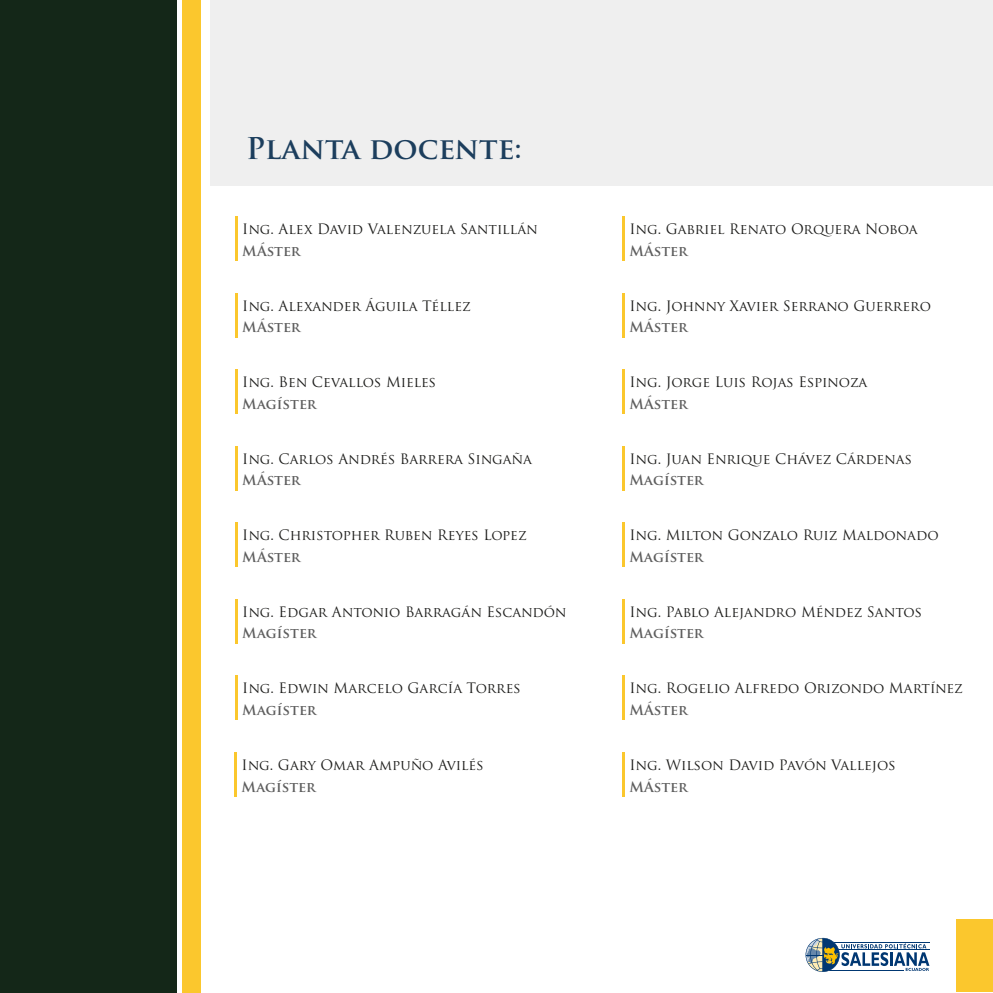
<style>
.page{position:relative;width:993px;height:993px;background:#fff}
.page>*{position:absolute;margin:0;border:0;box-sizing:border-box;transform-origin:0 0}
.t1{font:700 29.22px "Trajan Pro";color:#1c3e5d}
.t2{font:14px "Trajan Pro";color:#1d1d1b}
.t3{font:700 14px "Trajan Pro";color:#5e5e5e}
</style>
<div class="page">
<div style="left:0;top:0;width:177px;height:992px;background:#142718"></div>
<div style="left:182px;top:0;width:19px;height:992px;background:#fbc72d"></div>
<div style="left:956px;top:918px;width:36px;height:73px;background:#fbc72d"></div>
<svg style="left:805px;top:937px;width:124px;height:34px"></svg>
<div style="left:210px;top:0;width:782px;height:185px;background:#efefef"></div>
<hr style="left:235px;top:216px;width:3px;height:45px;background:#fbc72d">
<hr style="left:235px;top:293px;width:3px;height:44px;background:#fbc72d">
<hr style="left:235px;top:369px;width:3px;height:45px;background:#fbc72d">
<hr style="left:235px;top:446px;width:3px;height:44px;background:#fbc72d">
<hr style="left:235px;top:522px;width:3px;height:44px;background:#fbc72d">
<hr style="left:235px;top:599px;width:3px;height:44px;background:#fbc72d">
<hr style="left:235px;top:675px;width:3px;height:44px;background:#fbc72d">
<hr style="left:622px;top:293px;width:3px;height:44px;background:#fbc72d">
<hr style="left:234px;top:751px;width:3px;height:45px;background:#fbc72d">
<hr style="left:622px;top:216px;width:3px;height:45px;background:#fbc72d">
<hr style="left:622px;top:369px;width:3px;height:45px;background:#fbc72d">
<hr style="left:622px;top:446px;width:3px;height:44px;background:#fbc72d">
<hr style="left:622px;top:522px;width:3px;height:44px;background:#fbc72d">
<hr style="left:622px;top:599px;width:3px;height:44px;background:#fbc72d">
<hr style="left:622px;top:675px;width:3px;height:44px;background:#fbc72d">
<hr style="left:622px;top:751px;width:3px;height:45px;background:#fbc72d">
<h1 class="t1" style="left:246px;top:130px;width:277px">Planta docente:</h1>
<p class="t2" style="left:242px;top:220px;width:297px">Ing. Alex David Valenzuela Santillán</p>
<p class="t3" style="left:242px;top:242px;width:60px">MÁster</p>
<p class="t2" style="left:629px;top:220px;width:289px">Ing. Gabriel Renato Orquera Noboa</p>
<p class="t3" style="left:629px;top:242px;width:60px">MÁster</p>
<p class="t2" style="left:242px;top:296px;width:230px">Ing. Alexander Águila Téllez</p>
<p class="t3" style="left:242px;top:318px;width:60px">MÁster</p>
<p class="t2" style="left:629px;top:296px;width:303px">Ing. Johnny Xavier Serrano Guerrero</p>
<p class="t3" style="left:629px;top:318px;width:60px">MÁster</p>
<p class="t2" style="left:242px;top:373px;width:195px">Ing. Ben Cevallos Mieles</p>
<p class="t3" style="left:242px;top:395px;width:76px">Magíster</p>
<p class="t2" style="left:629px;top:373px;width:239px">Ing. Jorge Luis Rojas Espinoza</p>
<p class="t3" style="left:629px;top:395px;width:60px">MÁster</p>
<p class="t2" style="left:242px;top:449px;width:291px">Ing. Carlos Andrés Barrera Singaña</p>
<p class="t3" style="left:242px;top:471px;width:60px">MÁster</p>
<p class="t2" style="left:629px;top:449px;width:284px">Ing. Juan Enrique Chávez Cárdenas</p>
<p class="t3" style="left:629px;top:471px;width:76px">Magíster</p>
<p class="t2" style="left:242px;top:526px;width:286px">Ing. Christopher Ruben Reyes Lopez</p>
<p class="t3" style="left:242px;top:548px;width:60px">MÁster</p>
<p class="t2" style="left:629px;top:526px;width:310px">Ing. Milton Gonzalo Ruiz Maldonado</p>
<p class="t3" style="left:629px;top:548px;width:76px">Magíster</p>
<p class="t2" style="left:242px;top:602px;width:325px">Ing. Edgar Antonio Barragán Escandón</p>
<p class="t3" style="left:242px;top:624px;width:76px">Magíster</p>
<p class="t2" style="left:629px;top:602px;width:294px">Ing. Pablo Alejandro Méndez Santos</p>
<p class="t3" style="left:629px;top:624px;width:76px">Magíster</p>
<p class="t2" style="left:242px;top:679px;width:280px">Ing. Edwin Marcelo García Torres</p>
<p class="t3" style="left:242px;top:701px;width:76px">Magíster</p>
<p class="t2" style="left:629px;top:679px;width:335px">Ing. Rogelio Alfredo Orizondo Martínez</p>
<p class="t3" style="left:629px;top:701px;width:60px">MÁster</p>
<p class="t2" style="left:241px;top:755px;width:243px">Ing. Gary Omar Ampuño Avilés</p>
<p class="t3" style="left:241px;top:777px;width:76px">Magíster</p>
<p class="t2" style="left:629px;top:755px;width:268px">Ing. Wilson David Pavón Vallejos</p>
<p class="t3" style="left:629px;top:777px;width:60px">MÁster</p>
</div>
